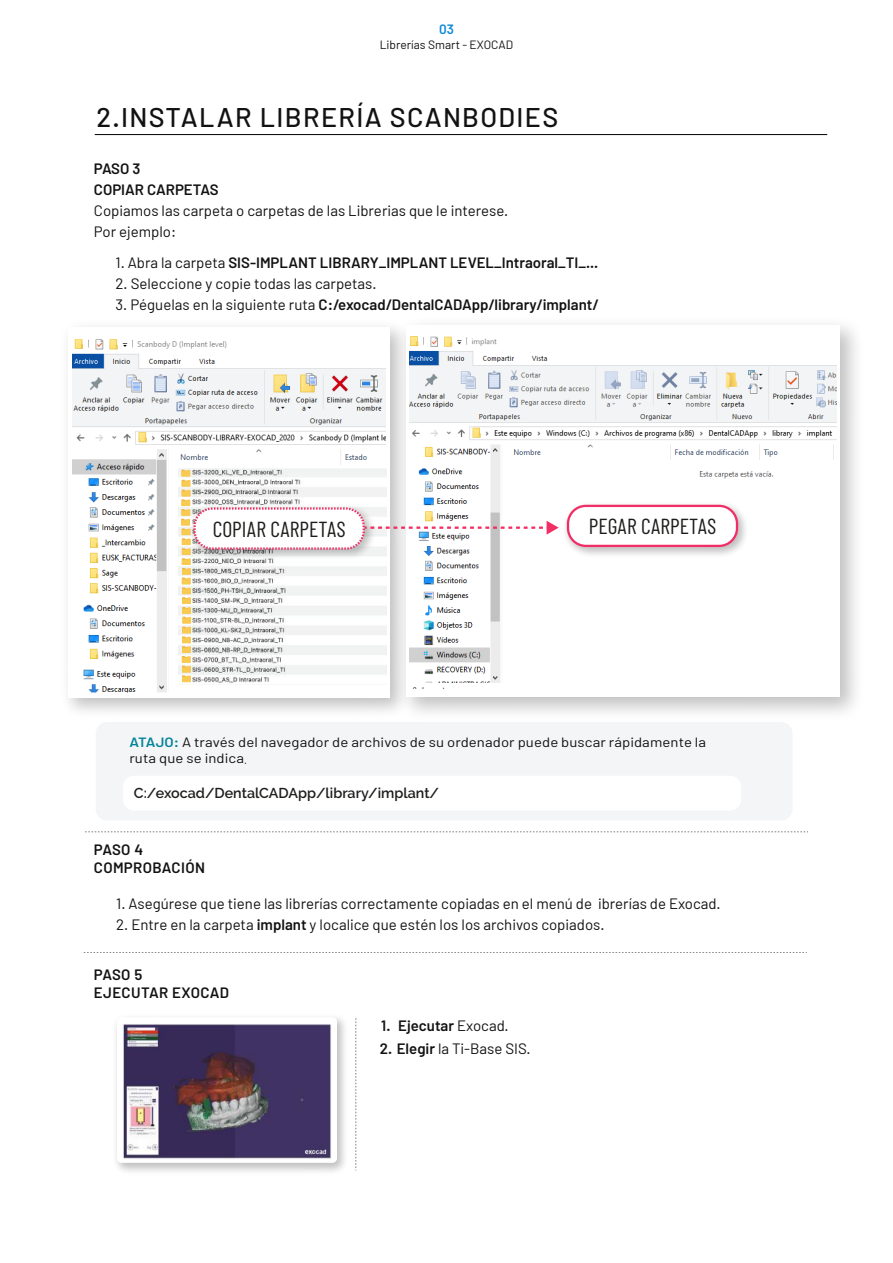
<style>
.page{position:relative;width:893px;height:1263px;background:#fff}
.page>*{position:absolute;margin:0;border:0;box-sizing:border-box;transform-origin:0 0}
.t1{font:500 27px "Barlow";letter-spacing:.05em;color:#111211}
.t2{font:21.75px "Barlow Condensed";color:#1d1d1b}
.t3{font:15px/21px "Barlow";color:#111211}
.t4{font:600 15px/21px "Barlow";color:#111211}
.t5{font:600 15px/18px "Barlow";letter-spacing:.025em;color:#111211}
.t6{font:600 14.25px "Raleway";color:#1d1d1b}
.t7{font:13.5px/17px "Barlow";letter-spacing:.005em;color:#111211;scale:1.11 1}
.t8{font:600 13.5px "Barlow";color:#118ada}
.t9{font:12px "Barlow";color:#111211}
.s1{font-weight:400}
.s2{font-weight:600;color:#038399}
.s3{font-family:"Raleway";color:#1d1d1b}
.s4{font-weight:600}
</style>
<div class="page">
<div style="left:406px;top:325px;width:433px;height:372px;background:#fff"></div>
<img style="left:72px;top:339px;width:314px;height:354px">
<img style="left:409px;top:336px;width:428px;height:352px">
<img style="left:123px;top:1024px;width:208px;height:135px">
<div style="left:96px;top:722px;width:696px;height:98px;background:#f3f5f7;border-radius:11px"></div>
<img style="left:559px;top:497px;width:193px;height:63px">
<div style="left:568px;top:506px;width:169px;height:40px;background:#fff;border-radius:18px"></div>
<div style="left:567px;top:505px;width:171px;height:42px;border:2px solid #f12f66;border-radius:18px"></div>
<div style="left:123px;top:776px;width:618px;height:34px;background:#fff;border-radius:11px"></div>
<svg style="left:85px;top:831px;width:723px;height:1px"></svg>
<svg style="left:84px;top:952px;width:723px;height:1px"></svg>
<img style="left:178px;top:469px;width:209px;height:215px">
<svg style="left:181px;top:470px;width:10px;height:212px"></svg>
<img style="left:185px;top:500px;width:194px;height:63px">
<div style="left:195px;top:508px;width:169px;height:40px;background:#fff;border-radius:18px"></div>
<div style="left:193px;top:507px;width:172px;height:43px;border:2px dashed #f12f66;border-radius:18px"></div>
<svg style="left:365px;top:521px;width:194px;height:14px"></svg>
<hr style="left:95px;top:134px;width:732px;height:1px;background:#000">
<svg style="left:355px;top:1018px;width:1px;height:152px"></svg>
<p class="t8" style="left:439px;top:21px;width:16px">03</p>
<p class="t9" style="left:380px;top:37px;width:135px">Librerías Smart - EXOCAD</p>
<h1 class="t1" style="left:96px;top:101px;width:463px">2.INSTALAR LIBRERÍA SCANBODIES</h1>
<p class="t4" style="left:94px;top:158px;width:126px">PASO 3<br>COPIAR CARPETAS</p>
<p class="t3" style="left:94px;top:200px;width:416px">Copiamos las carpeta o carpetas de las Librerias que le interese.<br>Por ejemplo:</p>
<p class="t4" style="left:116px;top:252px;width:484px"><span class="s1">1. Abra la carpeta</span> SIS-IMPLANT LIBRARY_IMPLANT LEVEL_Intraoral_TI_...</p>
<p class="t3" style="left:116px;top:273px;width:263px">2. Seleccione y copie todas las carpetas.</p>
<p class="t4" style="left:116px;top:294px;width:485px"><span class="s1">3. Péguelas en la siguiente ruta</span> C:/exocad/DentalCADApp/library/implant/</p>
<h2 class="t2" style="left:213px;top:515px;width:134px">COPIAR CARPETAS</h2>
<h2 class="t2" style="left:589px;top:513px;width:129px">PEGAR CARPETAS</h2>
<p class="t7" style="left:129px;top:733px;width:521px"><span class="s2">ATAJO:</span> A través del navegador de archivos de su ordenador puede buscar rápidamente la ruta que se indica<span class="s3">.</span></p>
<p class="t6" style="left:134px;top:785px;width:307px">C:/exocad/DentalCADApp/library/implant/</p>
<p class="t5" style="left:94px;top:841px;width:113px">PASO 4<br>COMPROBACIÓN</p>
<p class="t3" style="left:116px;top:892px;width:606px">1. Asegúrese que tiene las librerías correctamente copiadas en el menú de ibrerías de Exocad.</p>
<p class="t3" style="left:116px;top:913px;width:490px">2. Entre en la carpeta <span class="s4">implant</span> y localice que estén los los archivos copiados.</p>
<p class="t5" style="left:94px;top:965px;width:137px">PASO 5<br>EJECUTAR EXOCAD</p>
<p class="t4" style="left:381px;top:1015px;width:129px">1. Ejecutar <span class="s1">Exocad.</span></p>
<p class="t3" style="left:380px;top:1038px;width:153px"><span class="s4">2. Elegir</span> la Ti-Base SIS.</p>
</div>
